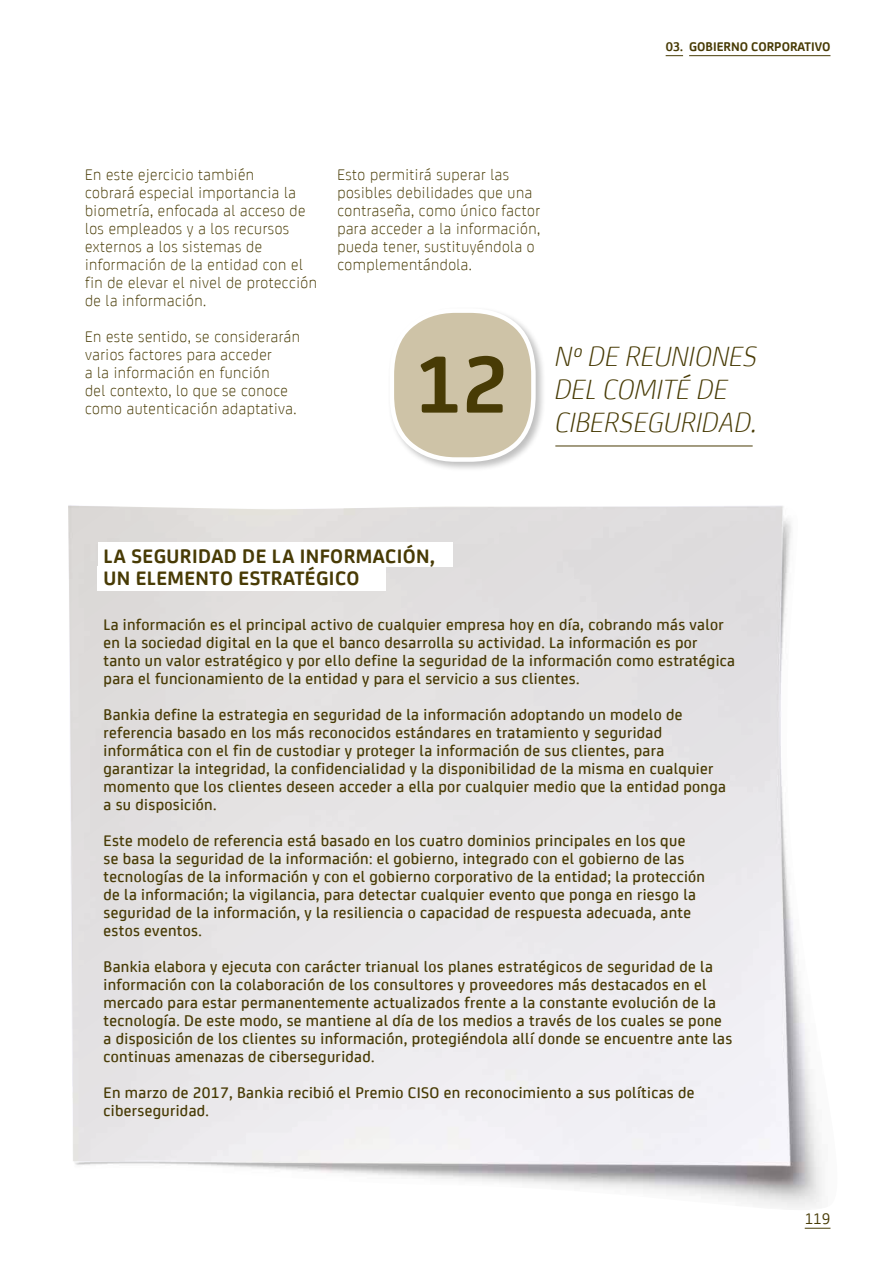
<style>
.page{position:relative;width:893px;height:1276px;background:#fff}
.page>*{position:absolute;margin:0;border:0;box-sizing:border-box;transform-origin:0 0}
.t1{font:700 86.55px "Bankia";color:#483b05}
.t2{font:italic 300 30px/33px "Bankia";color:#483b05}
.t3{font:700 21px/22.5px "Bankia";letter-spacing:.02em;color:#483b05}
.t4{font:500 16.5px/18px "Bankia";letter-spacing:.02em;color:#483b05}
.t5{font:300 16.5px/18px "Bankia";letter-spacing:.03em;color:#483b05}
.t6{font:16.5px "Bankia";color:#483b05}
.t7{font:700 13.5px "Bankia";color:#483b05}
</style>
<div class="page">
<img style="left:68px;top:505px;width:754px;height:703px">
<svg style="left:68px;top:506px;width:722px;height:660px;background:#e6e4e6"></svg>
<svg style="left:666px;top:55px;width:17px;height:1px"></svg>
<hr style="left:689px;top:55px;width:141px;height:1px;background:#483b05">
<svg style="left:805px;top:1227px;width:25px;height:1px"></svg>
<div style="left:98px;top:542px;width:354px;height:24px;background:#fff"></div>
<div style="left:98px;top:566px;width:288px;height:25px;background:#fff"></div>
<div style="left:388px;top:306px;width:158px;height:166px;background:#000;opacity:.25"></div>
<svg style="left:388px;top:306px;width:150px;height:158px"></svg>
<hr style="left:555px;top:445px;width:198px;height:1px;background:#483b05">
<p class="t7" style="left:666px;top:37px;width:166px">03. GOBIERNO CORPORATIVO</p>
<p class="t5" style="left:85px;top:164px;width:233px">En este ejercicio también<br>cobrará especial importancia la biometría, enfocada al acceso de los empleados y a los recursos externos a los sistemas de información de la entidad con el fin de elevar el nivel de protección de la información.</p>
<p class="t5" style="left:85px;top:327px;width:217px">En este sentido, se considerarán varios factores para acceder<br>a la información en función<br>del contexto, lo que se conoce como autenticación adaptativa.</p>
<p class="t5" style="left:337px;top:165px;width:204px">Esto permitirá superar las posibles debilidades que una contraseña, como único factor para acceder a la información, pueda tener, sustituyéndola o complementándola.</p>
<h1 class="t1" style="left:415px;top:319px;width:95px">12</h1>
<h2 class="t2" style="left:555px;top:338px;width:204px">Nº DE REUNIONES<br>DEL COMITÉ DE</h2>
<h2 class="t2" style="left:555px;top:404px;width:204px">CIBERSEGURIDAD.</h2>
<p class="t3" style="left:104px;top:543px;width:333px">LA SEGURIDAD DE LA INFORMACIÓN,<br>UN ELEMENTO ESTRATÉGICO</p>
<p class="t4" style="left:104px;top:614px;width:633px">La información es el principal activo de cualquier empresa hoy en día, cobrando más valor en la sociedad digital en la que el banco desarrolla su actividad. La información es por tanto un valor estratégico y por ello define la seguridad de la información como estratégica para el funcionamiento de la entidad y para el servicio a sus clientes.</p>
<p class="t4" style="left:104px;top:704px;width:624px">Bankia define la estrategia en seguridad de la información adoptando un modelo de referencia basado en los más reconocidos estándares en tratamiento y seguridad informática con el fin de custodiar y proteger la información de sus clientes, para garantizar la integridad, la confidencialidad y la disponibilidad de la misma en cualquier momento que los clientes deseen acceder a ella por cualquier medio que la entidad ponga a su disposición.</p>
<p class="t4" style="left:104px;top:831px;width:603px">Este modelo de referencia está basado en los cuatro dominios principales en los que<br>se basa la seguridad de la información: el gobierno, integrado con el gobierno de las tecnologías de la información y con el gobierno corporativo de la entidad; la protección de la información; la vigilancia, para detectar cualquier evento que ponga en riesgo la seguridad de la información, y la resiliencia o capacidad de respuesta adecuada, ante estos eventos.</p>
<p class="t4" style="left:104px;top:957px;width:630px">Bankia elabora y ejecuta con carácter trianual los planes estratégicos de seguridad de la información con la colaboración de los consultores y proveedores más destacados en el mercado para estar permanentemente actualizados frente a la constante evolución de la tecnología. De este modo, se mantiene al día de los medios a través de los cuales se pone a disposición de los clientes su información, protegiéndola allí donde se encuentre ante las continuas amenazas de ciberseguridad.</p>
<p class="t4" style="left:104px;top:1083px;width:592px">En marzo de 2017, Bankia recibió el Premio CISO en reconocimiento a sus políticas de ciberseguridad.</p>
<p class="t6" style="left:805px;top:1206px;width:27px">119</p>
</div>
